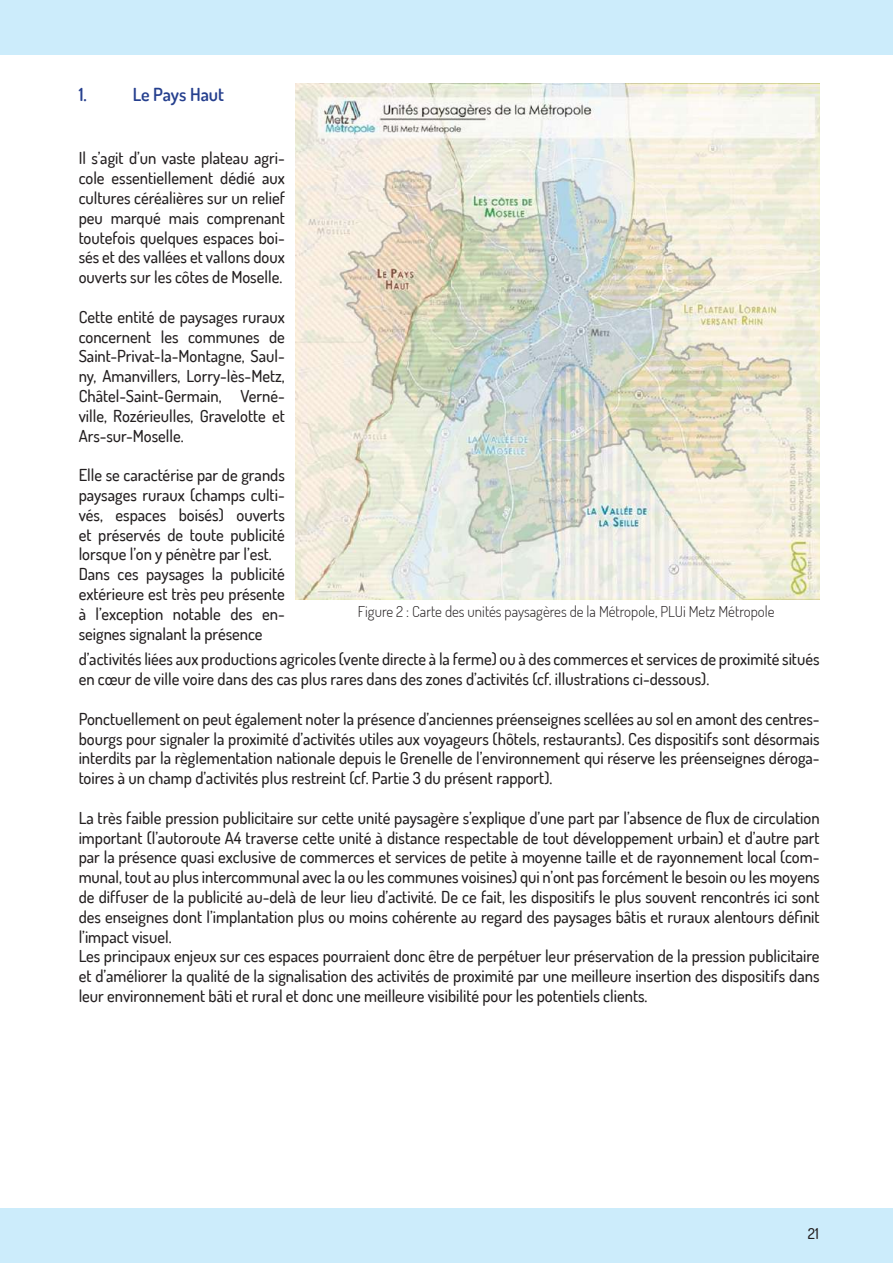
<style>
.page{position:relative;width:893px;height:1263px;background:#fff}
.page>*{position:absolute;margin:0;border:0;box-sizing:border-box;transform-origin:0 0}
.t1{font:600 18px "Dosis";color:#253f8e}
.t2{font:500 16.5px/19.8px "Dosis";color:#231f20;text-align:justify}
.t3{font:300 15px "Dosis";color:#231f20}
.t4{font:500 15px "Dosis";color:#231f20}
</style>
<div class="page">
<img style="left:296px;top:83px;width:524px;height:516px">
<div style="left:0;top:1209px;width:893px;height:54px;background:#ccecfb"></div>
<div style="left:0;top:0;width:893px;height:54px;background:#ccecfb"></div>
<p class="t1" style="left:79px;top:83px;width:10px">1.</p>
<p class="t1" style="left:133px;top:83px;width:93px">Le Pays Haut</p>
<p class="t2" style="left:79px;top:148px;width:208px">Il s’agit d’un vaste plateau agri&shy;cole essentiellement dédié aux cultures céréalières sur un relief peu marqué mais comprenant toutefois quelques espaces boi&shy;sés et des vallées et vallons doux ouverts sur les côtes de Moselle.</p>
<p class="t2" style="left:79px;top:306px;width:208px">Cette entité de paysages ruraux concernent les communes de Saint-Privat-la-Montagne, Saul&shy;ny, Amanvillers, Lorry-lès-Metz, Châtel-Saint-Germain, Verné&shy;ville, Rozérieulles, Gravelotte et Ars-sur-Moselle.</p>
<p class="t2" style="left:79px;top:465px;width:208px;text-align:left">Elle se caractérise par de grands paysages ruraux (champs culti&shy;vés, espaces boisés) ouverts et préservés de toute publicité lorsque l’on y pénètre par l’est.<br>Dans ces paysages la publicité extérieure est très peu présente à l’exception notable des en&shy;seignes signalant la présence</p>
<p class="t2" style="left:79px;top:649px;width:742px">d’activités liées aux productions agricoles (vente directe à la ferme) ou à des commerces et services de proximité situés en cœur de ville voire dans des cas plus rares dans des zones d’activités (cf. illustrations ci-dessous).</p>
<p class="t2" style="left:79px;top:708px;width:742px">Ponctuellement on peut également noter la présence d’anciennes préenseignes scellées au sol en amont des centres&shy;bourgs pour signaler la proximité d’activités utiles aux voyageurs (hôtels, restaurants). Ces dispositifs sont désormais interdits par la règlementation nationale depuis le Grenelle de l’environnement qui réserve les préenseignes déroga&shy;toires à un champ d’activités plus restreint (cf. Partie 3 du présent rapport).</p>
<p class="t2" style="left:79px;top:807px;width:743px;text-align:left">La très faible pression publicitaire sur cette unité paysagère s’explique d’une part par l’absence de flux de circulation important (l’autoroute A4 traverse cette unité à distance respectable de tout développement urbain) et d’autre part par la présence quasi exclusive de commerces et services de petite à moyenne taille et de rayonnement local (com&shy;munal, tout au plus intercommunal avec la ou les communes voisines) qui n’ont pas forcément le besoin ou les moyens de diffuser de la publicité au-delà de leur lieu d’activité. De ce fait, les dispositifs le plus souvent rencontrés ici sont des enseignes dont l’implantation plus ou moins cohérente au regard des paysages bâtis et ruraux alentours définit l’impact visuel.<br>Les principaux enjeux sur ces espaces pourraient donc être de perpétuer leur préservation de la pression publicitaire et d’améliorer la qualité de la signalisation des activités de proximité par une meilleure insertion des dispositifs dans leur environnement bâti et rural et donc une meilleure visibilité pour les potentiels clients.</p>
<p class="t3" style="left:358px;top:602px;width:418px">Figure 2 : Carte des unités paysagères de la Métropole, PLUi Metz Métropole</p>
<p class="t4" style="left:808px;top:1223px;width:12px">21</p>
</div>
